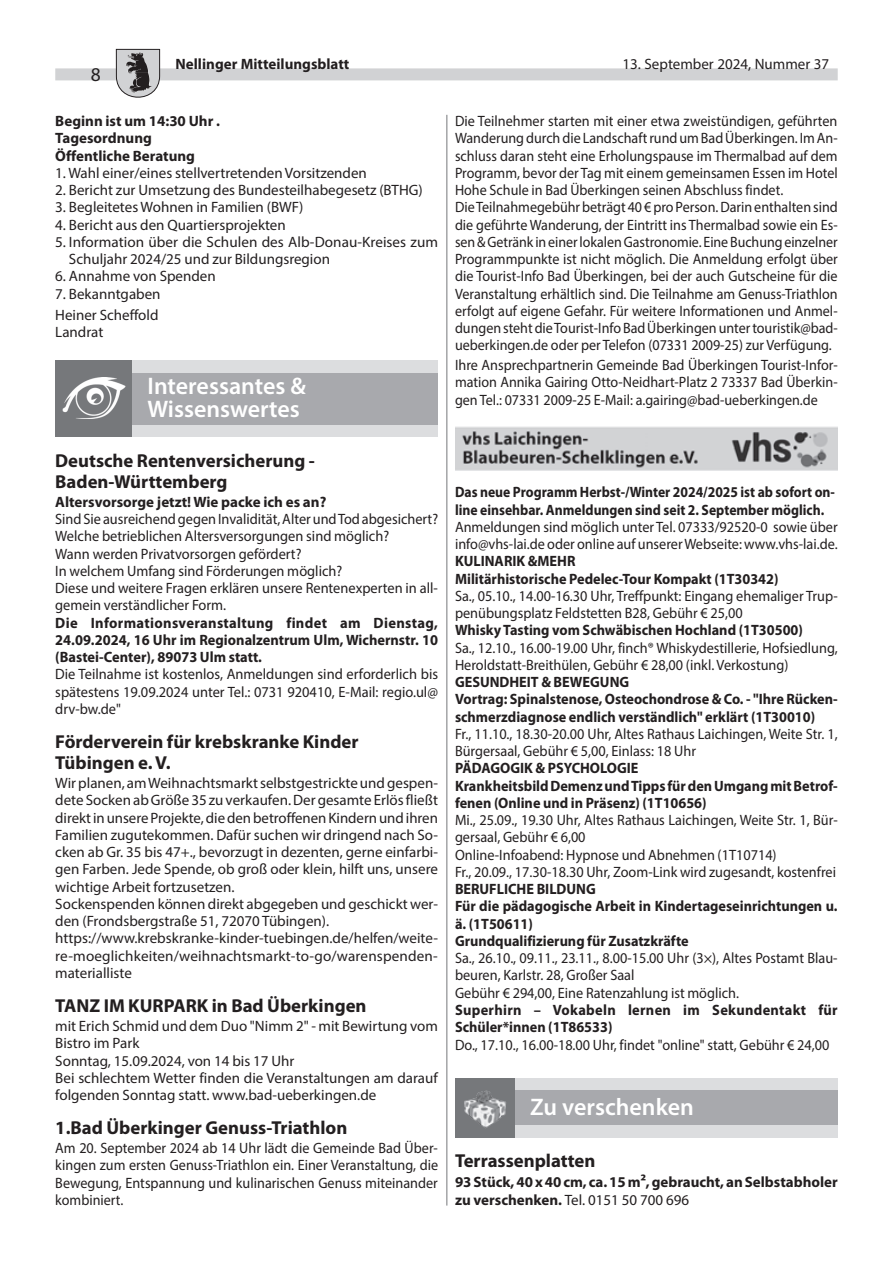
<style>
.page{position:relative;width:893px;height:1263px;background:#fff}
.page>*{position:absolute;margin:0;border:0;box-sizing:border-box;transform-origin:0 0}
.t1{font:600 24px/22.5px "Myriad Pro";color:#fff}
.t2{font:19.5px "Myriad Pro";color:#231f20}
.t3{font:700 18.75px/21px "Myriad Pro";color:#231f20}
.t4{font:15px/17.2px "Myriad Pro";color:#231f20;scale:.95 1}
.t5{font:15px/17.2px "Myriad Pro";color:#231f20}
.t6{font:700 15px/17.2px "Myriad Pro";color:#231f20;scale:.95 1}
.t7{font:15px/17.2px "Myriad Pro";color:#231f20;text-align:justify;scale:.94 1}
.t8{font:700 15px/17.2px "Myriad Pro";color:#231f20}
.t9{font:15px/17.2px "Myriad Pro";color:#231f20;text-align:justify;scale:.96 1}
.t10{font:700 15px/17.2px "Myriad Pro";color:#231f20;scale:.91 1}
.t11{font:700 15px/17.2px "Myriad Pro";letter-spacing:.02em;color:#231f20;scale:.96 1}
.s1{font-weight:400}
</style>
<div class="page">
<div style="left:55px;top:68px;width:783px;height:12px;background:#d1d2d4"></div>
<svg style="left:115px;top:49px;width:46px;height:49px"></svg>
<hr style="left:446px;top:115px;width:1px;height:1090px;background:#76787b">
<div style="left:55px;top:360px;width:383px;height:77px;background:#dcdddf"></div>
<div style="left:55px;top:373px;width:383px;height:51px;background:#a8a9ad"></div>
<div style="left:55px;top:360px;width:77px;height:77px;background:#76787b"></div>
<img style="left:63px;top:378px;width:62px;height:41px">
<img style="left:455px;top:426px;width:383px;height:45px">
<div style="left:455px;top:1078px;width:383px;height:59px;background:#dcdddf"></div>
<div style="left:455px;top:1091px;width:383px;height:34px;background:#a8a9ad"></div>
<div style="left:455px;top:1078px;width:59px;height:59px;background:#76787b"></div>
<img style="left:464px;top:1078px;width:56px;height:59px">
<h2 class="t2" style="left:91px;top:62px;width:12px">8</h2>
<p class="t8" style="left:176px;top:55px;width:175px">Nellinger Mitteilungsblatt</p>
<p class="t5" style="left:622px;top:55px;width:208px">13. September 2024, Nummer 37</p>
<p class="t8" style="left:55px;top:112px;width:166px">Beginn ist um 14:30 Uhr .<br>Tagesordnung<br>Öffentliche Beratung</p>
<p class="t5" style="left:55px;top:164px;width:313px">1. Wahl einer/eines stellvertretenden Vorsitzenden</p>
<p class="t5" style="left:55px;top:181px;width:369px">2. Bericht zur Umsetzung des Bundesteilhabegesetz (BTHG)</p>
<p class="t5" style="left:55px;top:198px;width:250px">3. Begleitetes Wohnen in Familien (BWF)</p>
<p class="t5" style="left:55px;top:216px;width:232px">4. Bericht aus den Quartiersprojekten</p>
<p class="t5" style="left:69px;top:233px;width:371px;text-indent:-14px">5. Information über die Schulen des Alb-Donau-Kreises zum<br>Schuljahr 2024/25 und zur Bildungsregion</p>
<p class="t5" style="left:55px;top:267px;width:162px">6. Annahme von Spenden</p>
<p class="t5" style="left:55px;top:283px;width:107px;line-height:21.5px">7. Bekanntgaben<br>Heiner Scheffold</p>
<p class="t5" style="left:55px;top:323px;width:50px">Landrat</p>
<h1 class="t1" style="left:148px;top:374px;width:160px">Interessantes &amp;<br>Wissenswertes</h1>
<p class="t3" style="left:55px;top:449px;width:261px">Deutsche Rentenversicherung -<br>Baden-Württemberg</p>
<p class="t8" style="left:55px;top:493px;width:273px">Altersvorsorge jetzt! Wie packe ich es an?</p>
<p class="t4" style="left:55px;top:510px;width:404px">Sind Sie ausreichend gegen Invalidität, Alter und Tod abgesichert?<br>Welche betrieblichen Altersversorgungen sind möglich?<br>Wann werden Privatvorsorgen gefördert?<br>In welchem Umfang sind Förderungen möglich?<br>Diese und weitere Fragen erklären unsere Rentenexperten in all&shy;gemein verständlicher Form.</p>
<p class="t8" style="left:55px;top:613px;width:384px;text-align:justify">Die Informationsveranstaltung findet am Dienstag, 24.09.2024, 16 Uhr im Regionalzentrum Ulm, Wichernstr. 10 (Bastei-Center), 89073 Ulm statt.</p>
<p class="t9" style="left:55px;top:665px;width:400px">Die Teilnahme ist kostenlos, Anmeldungen sind erforderlich bis spätestens 19.09.2024 unter Tel.: 0731 920410, E-Mail: regio.ul@ drv-bw.de"</p>
<p class="t3" style="left:55px;top:730px;width:305px">Förderverein für krebskranke Kinder<br>Tübingen e. V.</p>
<p class="t5" style="left:55px;top:774px;width:384px">Wir planen, am Weihnachtsmarkt selbstgestrickte und gespen&shy;dete Socken ab Größe 35 zu verkaufen. Der gesamte Erlös fließt direkt in unsere Projekte, die den betroffenen Kindern und ihren Familien zugutekommen. Dafür suchen wir dringend nach So&shy;cken ab Gr. 35 bis 47+., bevorzugt in dezenten, gerne einfarbi&shy;gen Farben. Jede Spende, ob groß oder klein, hilft uns, unsere wichtige Arbeit fortzusetzen.<br>Sockenspenden können direkt abgegeben und geschickt wer&shy;den (Frondsbergstraße 51, 72070 Tübingen). https://www.krebskranke-kinder-tuebingen.de/helfen/weite&shy;re-moeglichkeiten/weihnachtsmarkt-to-go/warenspenden&shy;materialliste</p>
<p class="t3" style="left:55px;top:994px;width:313px">TANZ IM KURPARK in Bad Überkingen</p>
<p class="t5" style="left:55px;top:1017px;width:384px">mit Erich Schmid und dem Duo "Nimm 2" - mit Bewirtung vom Bistro im Park<br>Sonntag, 15.09.2024, von 14 bis 17 Uhr<br>Bei schlechtem Wetter finden die Veranstaltungen am darauf folgenden Sonntag statt. www.bad-ueberkingen.de</p>
<p class="t3" style="left:55px;top:1116px;width:294px">1.Bad Überkinger Genuss-Triathlon</p>
<p class="t7" style="left:55px;top:1139px;width:409px">Am 20. September 2024 ab 14 Uhr lädt die Gemeinde Bad Über&shy;kingen zum ersten Genuss-Triathlon ein. Einer Veranstaltung, die Bewegung, Entspannung und kulinarischen Genuss miteinander kombiniert.</p>
<p class="t4" style="left:455px;top:112px;width:404px">Die Teilnehmer starten mit einer etwa zweistündigen, geführten Wanderung durch die Landschaft rund um Bad Überkingen. Im An&shy;schluss daran steht eine Erholungspause im Thermalbad auf dem Programm, bevor der Tag mit einem gemeinsamen Essen im Hotel Hohe Schule in Bad Überkingen seinen Abschluss findet.<br>Die Teilnahmegebühr beträgt 40 € pro Person. Darin enthalten sind die geführte Wanderung, der Eintritt ins Thermalbad sowie ein Es&shy;sen &amp; Getränk in einer lokalen Gastronomie. Eine Buchung einzelner Programmpunkte ist nicht möglich. Die Anmeldung erfolgt über die Tourist-Info Bad Überkingen, bei der auch Gutscheine für die Veranstaltung erhältlich sind. Die Teilnahme am Genuss-Triathlon erfolgt auf eigene Gefahr. Für weitere Informationen und Anmel&shy;dungen steht die Tourist-Info Bad Überkingen unter touristik@bad&shy;ueberkingen.de oder per Telefon (07331 2009-25) zur Verfügung.</p>
<p class="t7" style="left:455px;top:356px;width:409px;line-height:17.7px">Ihre Ansprechpartnerin Gemeinde Bad Überkingen Tourist-Infor&shy;mation Annika Gairing Otto-Neidhart-Platz 2 73337 Bad Überkin&shy;gen Tel.: 07331 2009-25 E-Mail: a.gairing@bad-ueberkingen.de</p>
<p class="t10" style="left:455px;top:483px;width:419px">Das neue Programm Herbst-/Winter 2024/2025 ist ab sofort on&shy;line einsehbar. Anmeldungen sind seit 2. September möglich.</p>
<p class="t4" style="left:455px;top:518px;width:404px">Anmeldungen sind möglich unter Tel. 07333/92520-0 sowie über info@vhs-lai.de oder online auf unserer Webseite: www.vhs-lai.de.</p>
<p class="t6" style="left:455px;top:552px;width:342px">KULINARIK &amp;MEHR<br>Militärhistorische Pedelec-Tour Kompakt (1T30342)</p>
<p class="t4" style="left:455px;top:587px;width:404px">Sa., 05.10., 14.00-16.30 Uhr, Treffpunkt: Eingang ehemaliger Trup&shy;penübungsplatz Feldstetten B28, Gebühr € 25,00</p>
<p class="t6" style="left:455px;top:621px;width:368px">Whisky Tasting vom Schwäbischen Hochland (1T30500)</p>
<p class="t4" style="left:455px;top:639px;width:404px">Sa., 12.10., 16.00-19.00 Uhr, finch® Whiskydestillerie, Hofsiedlung,<br>Heroldstatt-Breithülen, Gebühr € 28,00 (inkl. Verkostung)</p>
<p class="t6" style="left:455px;top:673px;width:404px">GESUNDHEIT &amp; BEWEGUNG<br>Vortrag: Spinalstenose, Osteochondrose &amp; Co. - "Ihre Rücken&shy;schmerzdiagnose endlich verständlich" erklärt (1T30010)</p>
<p class="t4" style="left:455px;top:725px;width:404px">Fr., 11.10., 18.30-20.00 Uhr, Altes Rathaus Laichingen, Weite Str. 1,<br>Bürgersaal, Gebühr € 5,00, Einlass: 18 Uhr</p>
<p class="t6" style="left:455px;top:759px;width:404px">PÄDAGOGIK &amp; PSYCHOLOGIE<br>Krankheitsbild Demenz und Tipps für den Umgang mit Betrof&shy;fenen (Online und in Präsenz) (1T10656)</p>
<p class="t4" style="left:455px;top:811px;width:404px">Mi., 25.09., 19.30 Uhr, Altes Rathaus Laichingen, Weite Str. 1, Bür&shy;gersaal, Gebühr € 6,00<br>Online-Infoabend: Hypnose und Abnehmen (1T10714)<br>Fr., 20.09., 17.30-18.30 Uhr, Zoom-Link wird zugesandt, kostenfrei</p>
<p class="t6" style="left:455px;top:880px;width:404px">BERUFLICHE BILDUNG<br>Für die pädagogische Arbeit in Kindertageseinrichtungen u. ä. (1T50611)<br>Grundqualifizierung für Zusatzkräfte</p>
<p class="t4" style="left:455px;top:949px;width:404px">Sa., 26.10., 09.11., 23.11., 8.00-15.00 Uhr (3×), Altes Postamt Blau&shy;beuren, Karlstr. 28, Großer Saal<br>Gebühr € 294,00, Eine Ratenzahlung ist möglich.</p>
<p class="t11" style="left:455px;top:1001px;width:400px">Superhirn – Vokabeln lernen im Sekundentakt für<br>Schüler*innen (1T86533)</p>
<p class="t4" style="left:455px;top:1036px;width:396px">Do., 17.10., 16.00-18.00 Uhr, findet "online" statt, Gebühr € 24,00</p>
<h1 class="t1" style="left:530px;top:1095px;width:165px">Zu verschenken</h1>
<p class="t3" style="left:455px;top:1149px;width:142px">Terrassenplatten</p>
<p class="t8" style="left:455px;top:1172px;width:384px;line-height:18px">93 Stück, 40 x 40 cm, ca. 15 m², gebraucht, an Selbstabholer zu verschenken. <span class="s1">Tel. 0151 50 700 696</span></p>
</div>
